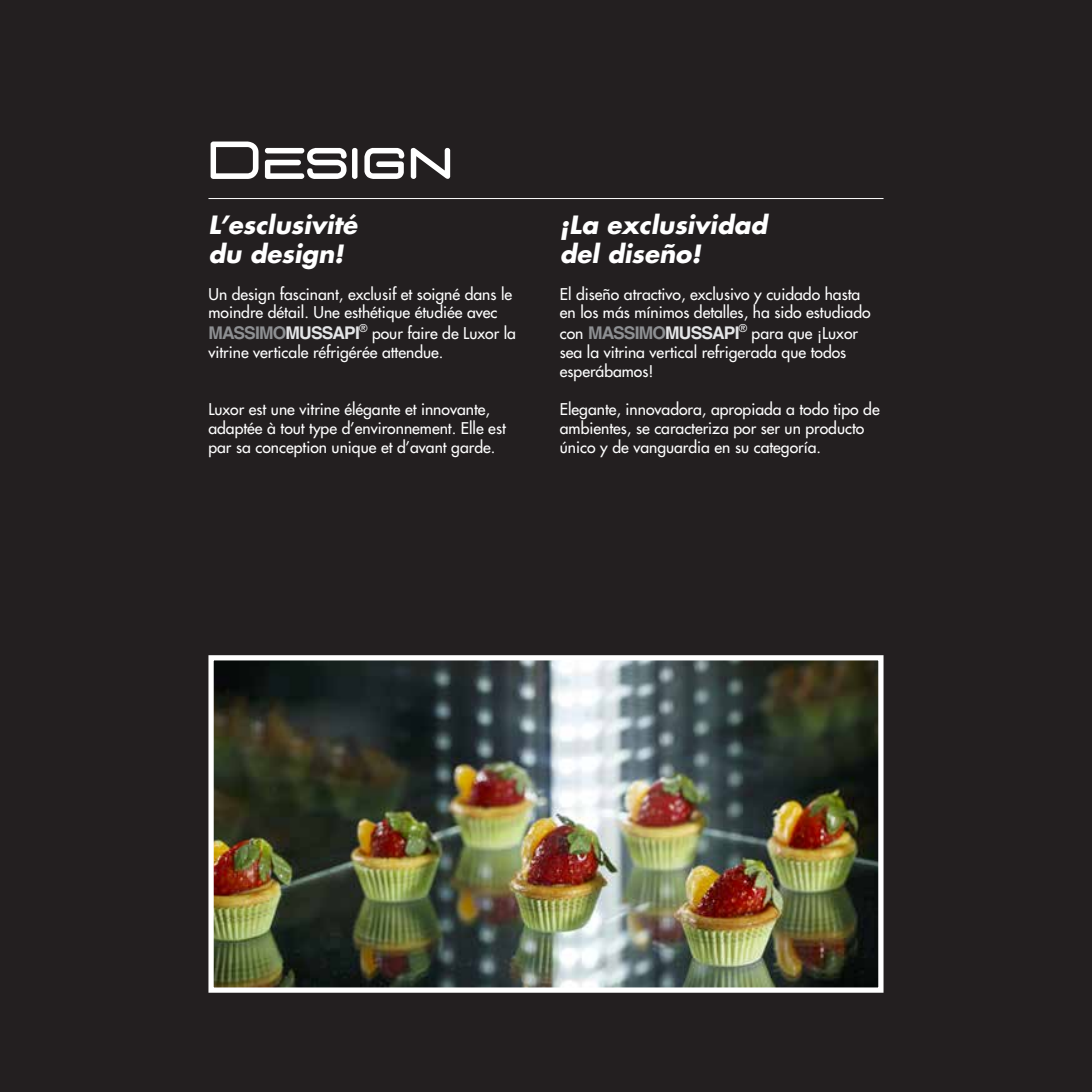
<style>
.page{position:relative;width:1092px;height:1092px;background:#fff}
.page>*{position:absolute;margin:0;border:0;box-sizing:border-box;transform-origin:0 0}
.t1{font:54.25px "D3 Euronism";letter-spacing:.05em;color:#fff}
.t2{font:italic 700 24.5px "Futura Std";color:#fff}
.t3{font:500 15.75px/18.9px "Futura Std";color:#fff}
.s1{font-family:"Helvetica LT Std";font-weight:700;font-size:17.5px;color:#8d8f92}
.s2{font-family:"Helvetica LT Std";font-weight:700;font-size:17.5px;color:#e4e5e7}
</style>
<div class="page">
<div style="left:0;top:0;width:1091px;height:1091px;background:#231f20"></div>
<img style="left:214px;top:661px;width:663px;height:325px">
<div style="left:208px;top:655px;width:675px;height:337px;border:5px solid #fff"></div>
<hr style="left:208px;top:198px;width:675px;height:1px;background:#fff">
<p class="t1" style="left:208px;top:141px;width:245px">Design</p>
<p class="t2" style="left:208px;top:208px;width:150px">L’esclusivité</p>
<p class="t2" style="left:208px;top:237px;width:137px">du design!</p>
<p class="t3" style="left:208px;top:284px;width:305px">Un design fascinant, exclusif et soigné dans le moindre détail. Une esthétique étudiée avec</p>
<p class="t3" style="left:208px;top:324px;width:309px"><span class="s1">MASSIMO</span><span class="s2">MUSSAPI</span><sup>®</sup> pour faire de Luxor la vitrine verticale réfrigérée attendue.</p>
<p class="t3" style="left:208px;top:400px;width:299px">Luxor est une vitrine élégante et innovante, adaptée à tout type d’environnement. Elle est par sa conception unique et d’avant garde.</p>
<p class="t2" style="left:560px;top:208px;width:209px">¡La exclusividad</p>
<p class="t2" style="left:560px;top:237px;width:142px">del diseño!</p>
<p class="t3" style="left:560px;top:284px;width:312px">El diseño atractivo, exclusivo y cuidado hasta en los más mínimos detalles, ha sido estudiado</p>
<p class="t3" style="left:560px;top:324px;width:300px">con <span class="s1">MASSIMO</span><span class="s2">MUSSAPI</span><sup>®</sup> para que ¡Luxor sea la vitrina vertical refrigerada que todos esperábamos!</p>
<p class="t3" style="left:560px;top:400px;width:321px">Elegante, innovadora, apropiada a todo tipo de ambientes, se caracteriza por ser un producto único y de vanguardia en su categoría.</p>
</div>
